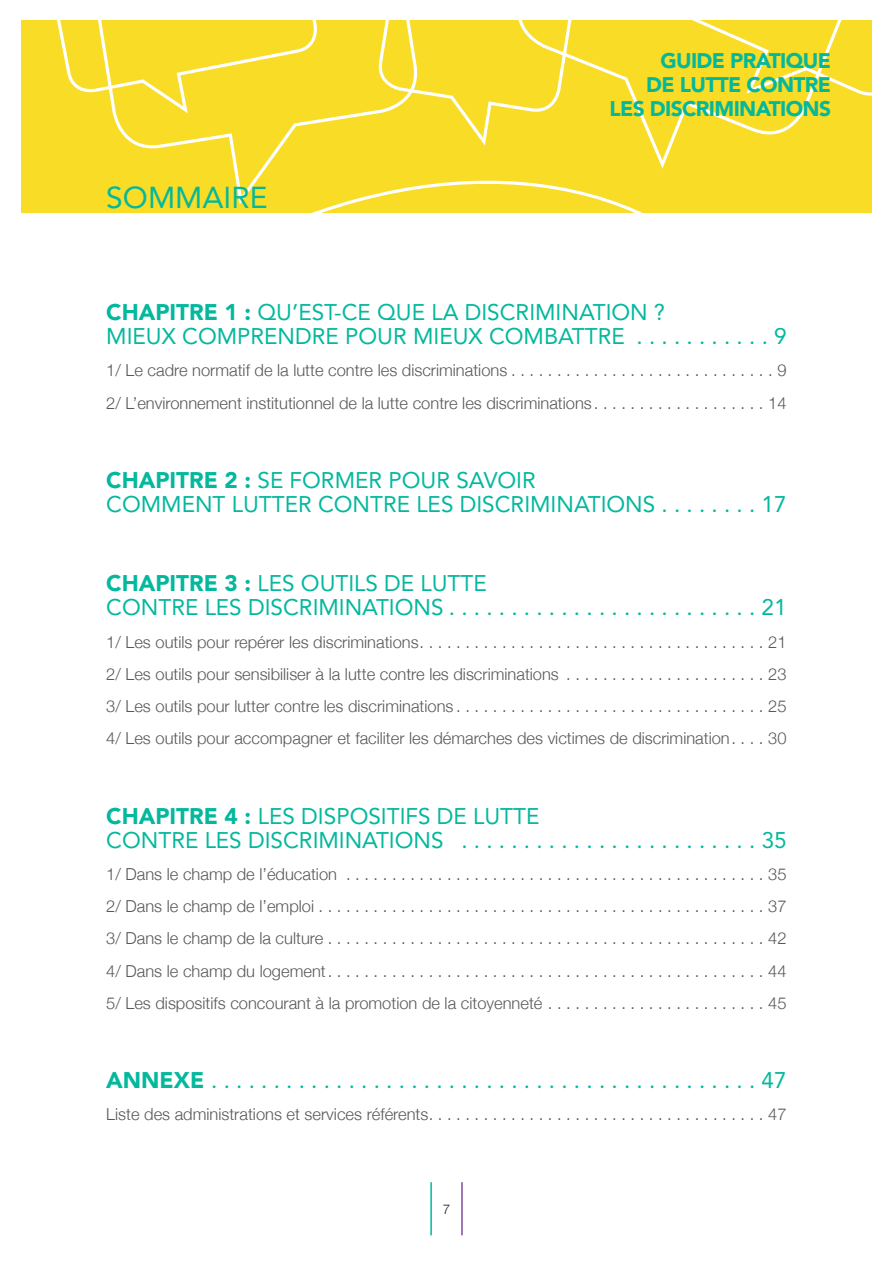
<style>
.page{position:relative;width:893px;height:1263px;background:#fff}
.page>*{position:absolute;margin:0;border:0;box-sizing:border-box;transform-origin:0 0}
.t1{font:30px "Avenir";color:#03b89d}
.t2{font:22.5px/24px "Avenir";color:#03b89d}
.t3{font:900 21px/24px "Avenir";letter-spacing:-.03em;color:#03b89d;text-align:right}
.t4{font:300 16.5px/32.2px "Helvetica Neue";color:#57585a;text-align:justify}
.t5{font:300 13.5px "Helvetica Neue";color:#231f20}
.s1{font-weight:900}
</style>
<div class="page">
<div style="left:21px;top:20px;width:851px;height:193px;background:#f9dc26"></div>
<svg style="left:312px;top:180px;width:331px;height:33px"></svg>
<svg style="left:421px;top:90px;width:86px;height:56px"></svg>
<svg style="left:57px;top:20px;width:33px;height:73px"></svg>
<svg style="left:90px;top:20px;width:331px;height:188px"></svg>
<svg style="left:507px;top:20px;width:356px;height:149px"></svg>
<hr style="left:461px;top:1182px;width:2px;height:53px;background:#7a4b9e">
<hr style="left:430px;top:1182px;width:2px;height:53px;background:#03b89d">
<h1 class="t1" style="left:106px;top:174px;width:163px">SOMMAIRE</h1>
<p class="t3" style="left:610px;top:48px;width:223px">GUIDE PRATIQUE<br>DE LUTTE CONTRE<br>LES DISCRIMINATIONS</p>
<h2 class="t2" style="left:106px;top:300px;width:682px"><span class="s1">CHAPITRE 1 :</span> QU’EST-CE QUE LA DISCRIMINATION ?<br>MIEUX COMPRENDRE POUR MIEUX COMBATTRE . . . . . . . . . . . 9</h2>
<p class="t4" style="left:106px;top:354px;width:682px">1/ Le cadre normatif de la lutte contre les discriminations . . . . . . . . . . . . . . . . . . . . . . . . . . . . . 9<br>2/ L’environnement institutionnel de la lutte contre les discriminations . . . . . . . . . . . . . . . . . . . 14</p>
<h2 class="t2" style="left:106px;top:467px;width:682px"><span class="s1">CHAPITRE 2 :</span> SE FORMER POUR SAVOIR<br>COMMENT LUTTER CONTRE LES DISCRIMINATIONS . . . . . . . . 17</h2>
<h2 class="t2" style="left:106px;top:571px;width:682px"><span class="s1">CHAPITRE 3 :</span> LES OUTILS DE LUTTE<br>CONTRE LES DISCRIMINATIONS . . . . . . . . . . . . . . . . . . . . . . . . . 21</h2>
<p class="t4" style="left:106px;top:625px;width:682px">1/ Les outils pour repérer les discriminations. . . . . . . . . . . . . . . . . . . . . . . . . . . . . . . . . . . . . . 21<br>2/ Les outils pour sensibiliser à la lutte contre les discriminations . . . . . . . . . . . . . . . . . . . . . . 23<br>3/ Les outils pour lutter contre les discriminations . . . . . . . . . . . . . . . . . . . . . . . . . . . . . . . . . . 25<br>4/ Les outils pour accompagner et faciliter les démarches des victimes de discrimination. . . . 30</p>
<h2 class="t2" style="left:106px;top:803px;width:682px"><span class="s1">CHAPITRE 4 :</span> LES DISPOSITIFS DE LUTTE<br>CONTRE LES DISCRIMINATIONS . . . . . . . . . . . . . . . . . . . . . . . . 35</h2>
<p class="t4" style="left:106px;top:857px;width:682px">1/ Dans le champ de l’éducation . . . . . . . . . . . . . . . . . . . . . . . . . . . . . . . . . . . . . . . . . . . . . . 35<br>2/ Dans le champ de l’emploi . . . . . . . . . . . . . . . . . . . . . . . . . . . . . . . . . . . . . . . . . . . . . . . . . 37<br>3/ Dans le champ de la culture . . . . . . . . . . . . . . . . . . . . . . . . . . . . . . . . . . . . . . . . . . . . . . . . 42<br>4/ Dans le champ du logement. . . . . . . . . . . . . . . . . . . . . . . . . . . . . . . . . . . . . . . . . . . . . . . . 44<br>5/ Les dispositifs concourant à la promotion de la citoyenneté . . . . . . . . . . . . . . . . . . . . . . . . 45</p>
<h2 class="t2" style="left:106px;top:1068px;width:682px"><span class="s1">ANNEXE</span> . . . . . . . . . . . . . . . . . . . . . . . . . . . . . . . . . . . . . . . . . . . . 47</h2>
<p class="t4" style="left:106px;top:1098px;width:682px">Liste des administrations et services référents. . . . . . . . . . . . . . . . . . . . . . . . . . . . . . . . . . . . . 47</p>
<p class="t5" style="left:443px;top:1201px;width:9px">7</p>
</div>
